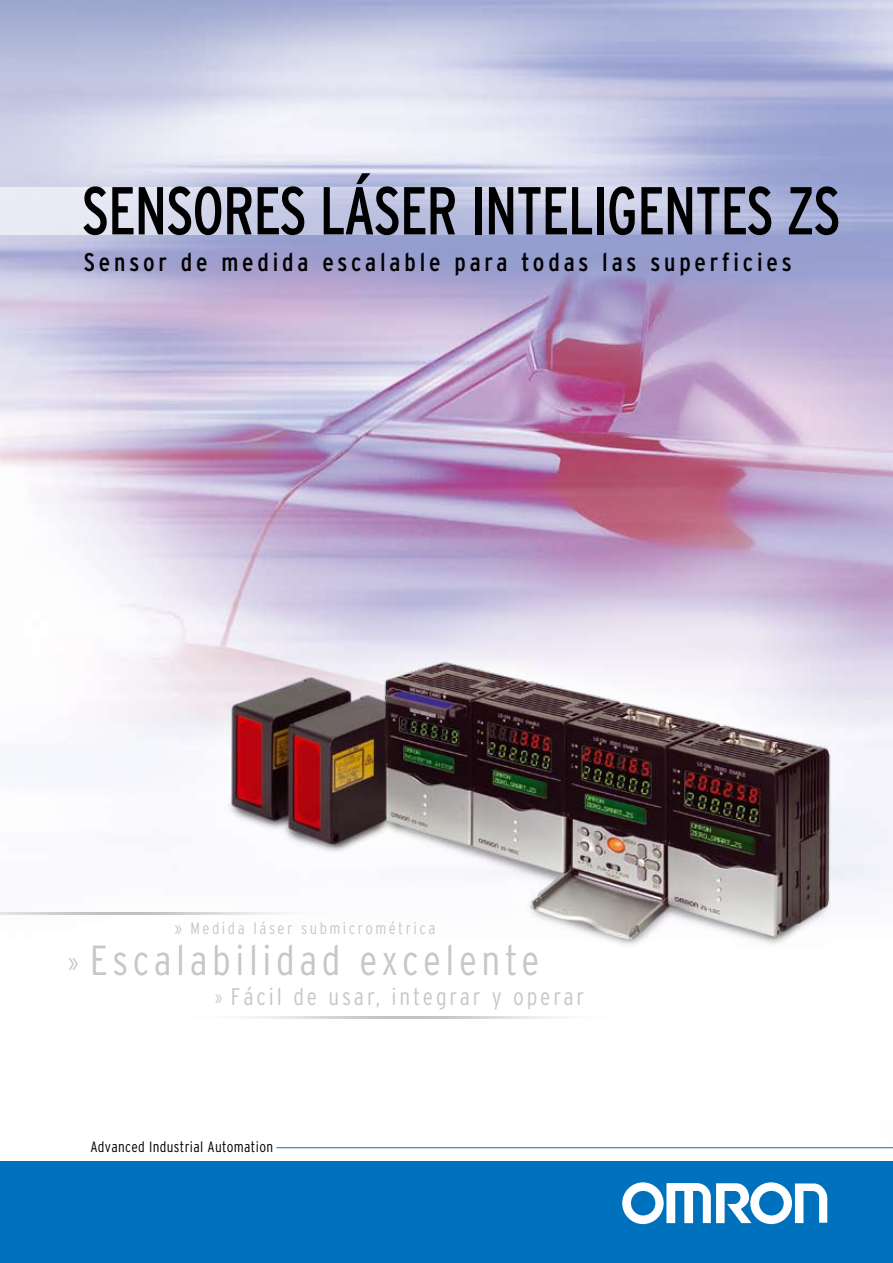
<style>
.page{position:relative;width:893px;height:1263px;background:#fff}
.page>*{position:absolute;margin:0;border:0;box-sizing:border-box;transform-origin:0 0}
.t1{font:condensed 67.5px "Interstate";letter-spacing:-.02em;color:#000;scale:.92 1}
.t2{font:300 condensed 42px "Interstate";letter-spacing:.11em;color:#c7c7c7}
.t3{font:condensed 25.5px "Interstate";letter-spacing:.15em;color:#000}
.t4{font:300 condensed 24px "Interstate";letter-spacing:.12em;color:#c7c7c7}
.t5{font:300 condensed 16.5px "Interstate";letter-spacing:.15em;color:#c7c7c7}
.t6{font:300 condensed 15px "Interstate";letter-spacing:.025em;color:#000}
.s1{font-size:22.5px}
.s2{font-size:16.5px}
</style>
<div class="page">
<img style="left:0;top:0;width:893px;height:1149px">
<div style="left:0;top:1161px;width:893px;height:102px;background:#0072bd"></div>
<svg style="left:622px;top:1182px;width:205px;height:42px"></svg>
<img style="left:0;top:187px;width:893px;height:47px">
<img style="left:0;top:912px;width:176px;height:2px">
<img style="left:173px;top:1017px;width:531px;height:1px">
<hr style="left:276px;top:1147px;width:617px;height:1px;background:#0072bd">
<img style="left:176px;top:637px;width:679px;height:324px">
<h1 class="t1" style="left:82px;top:173px;width:827px">SENSORES LÁSER INTELIGENTES ZS</h1>
<p class="t3" style="left:84px;top:247px;width:709px">Sensor de medida escalable para todas las superficies</p>
<p class="t5" style="left:174px;top:919px;width:263px">» Medida láser submicrométrica</p>
<h2 class="t2" style="left:68px;top:937px;width:473px"><span class="s1">»</span> Escalabilidad excelente</h2>
<p class="t4" style="left:215px;top:983px;width:371px"><span class="s2">»</span> Fácil de usar, integrar y operar</p>
<p class="t6" style="left:90px;top:1138px;width:184px">Advanced Industrial Automation</p>
</div>
